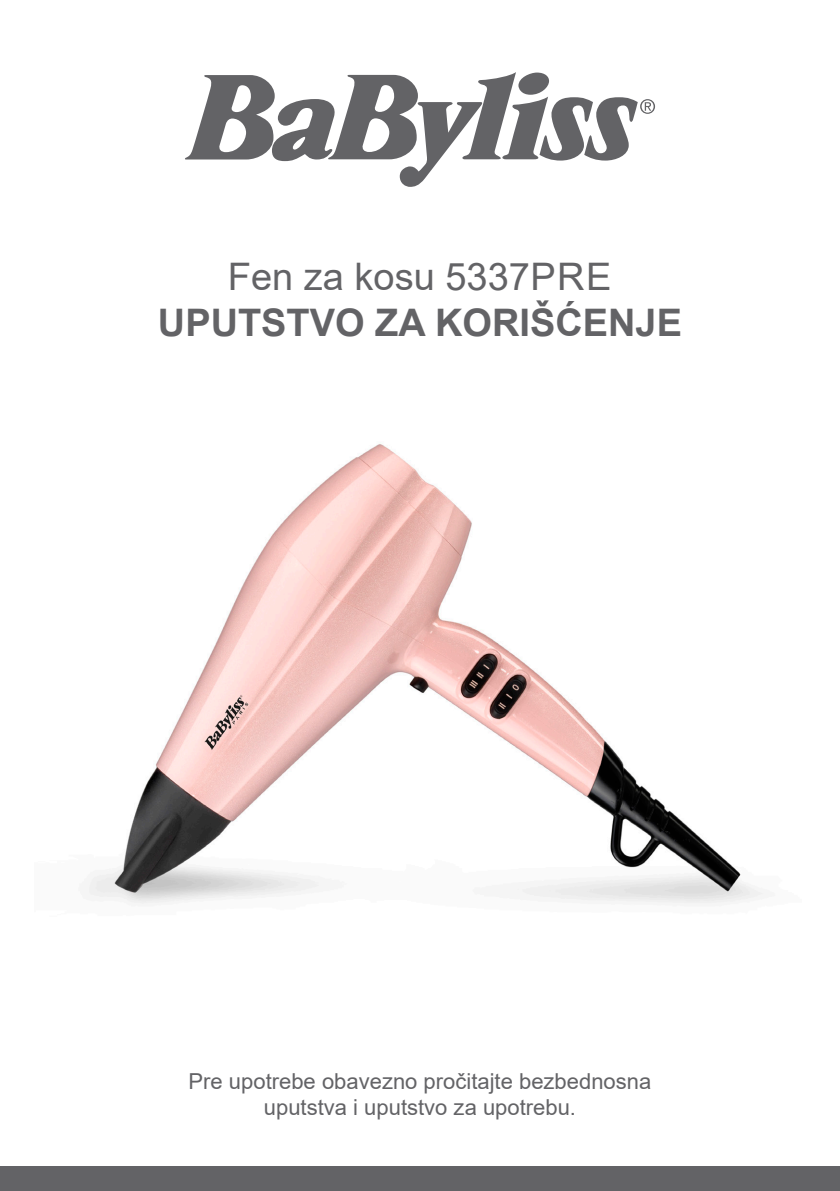
<style>
.page{position:relative;width:840px;height:1191px;background:#fff}
.page>*{position:absolute;margin:0;border:0;box-sizing:border-box;transform-origin:0 0}
.t1{font:700 38px "Arial";color:#636366}
.t2{font:38px "Arial";color:#636366}
.t3{font:22px "Arial";color:#636366}
</style>
<div class="page">
<img style="left:89px;top:444px;width:675px;height:460px">
<div style="left:0;top:1166px;width:839px;height:25px;background:#636366"></div>
<svg style="left:185px;top:72px;width:469px;height:115px"></svg>
<p class="t2" style="left:228px;top:251px;width:385px">Fen za kosu 5337PRE</p>
<p class="t1" style="left:158px;top:296px;width:525px">UPUTSTVO ZA KORIŠĆENJE</p>
<p class="t3" style="left:188px;top:1066px;width:464px">Pre upotrebe obavezno pročitajte bezbednosna</p>
<p class="t3" style="left:264px;top:1092px;width:313px">uputstva i uputstvo za upotrebu.</p>
</div>
